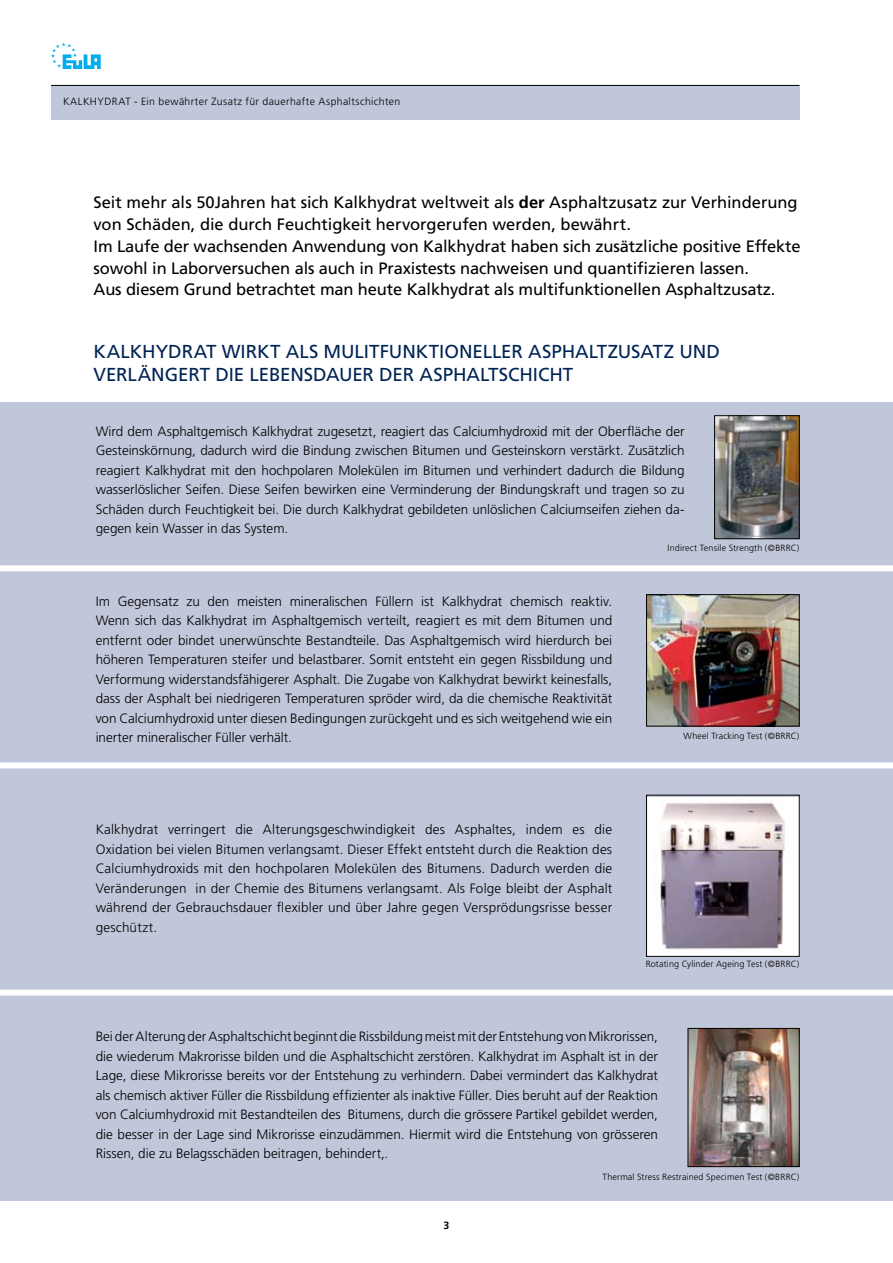
<style>
.page{position:relative;width:893px;height:1263px;background:#fff}
.page>*{position:absolute;margin:0;border:0;box-sizing:border-box;transform-origin:0 0}
.t1{font:18.75px "Frutiger";letter-spacing:.005em;color:#002454}
.t2{font:16.5px/21.8px "Frutiger";letter-spacing:-.01em;color:#000}
.t3{font:300 13.5px/19.5px "Frutiger";color:#000;text-align:justify}
.t4{font:300 10.5px "Frutiger";letter-spacing:.035em;color:#000}
.t5{font:300 9px "Frutiger";letter-spacing:.015em;color:#000}
.s1{font-weight:700}
</style>
<div class="page">
<div style="left:51px;top:85px;width:748px;height:34px;background:#c1c7da"></div>
<svg style="left:51px;top:43px;width:50px;height:26px"></svg>
<hr style="left:51px;top:85px;width:748px;height:1px;background:#000">
<div style="left:0;top:402px;width:893px;height:798px;background:#c1c7da"></div>
<img style="left:716px;top:417px;width:81px;height:120px">
<div style="left:714px;top:415px;width:85px;height:124px;border:1px solid #000"></div>
<img style="left:648px;top:596px;width:149px;height:128px">
<div style="left:646px;top:594px;width:153px;height:132px;border:1px solid #000"></div>
<img style="left:648px;top:798px;width:149px;height:156px">
<img style="left:690px;top:1030px;width:107px;height:135px">
<div style="left:688px;top:1028px;width:111px;height:139px;border:1px solid #000"></div>
<div style="left:0;top:565px;width:893px;height:6px;background:#fff"></div>
<div style="left:0;top:762px;width:893px;height:6px;background:#fff"></div>
<div style="left:0;top:989px;width:893px;height:6px;background:#fff"></div>
<p class="t4" style="left:63px;top:95px;width:339px">KALKHYDRAT - Ein bewährter Zusatz für dauerhafte Asphaltschichten</p>
<p class="t2" style="left:94px;top:192px;width:709px">Seit mehr als 50Jahren hat sich Kalkhydrat weltweit als <span class="s1">der</span> Asphaltzusatz zur Verhinderung von Schäden, die durch Feuchtigkeit hervorgerufen werden, bewährt.<br>Im Laufe der wachsenden Anwendung von Kalkhydrat haben sich zusätzliche positive Effekte sowohl in Laborversuchen als auch in Praxistests nachweisen und quantifizieren lassen.<br>Aus diesem Grund betrachtet man heute Kalkhydrat als multifunktionellen Asphaltzusatz.</p>
<h1 class="t1" style="left:94px;top:341px;width:26px">Kalkh</h1>
<h1 class="t1" style="left:156px;top:341px;width:26px">ydrat</h1>
<h1 class="t1" style="left:222px;top:341px;width:30px">wirkt</h1>
<h1 class="t1" style="left:286px;top:341px;width:12px">als</h1>
<h1 class="t1" style="left:324px;top:341px;width:12px">mulitfunkti</h1>
<h1 class="t1" style="left:444px;top:341px;width:26px">oneller</h1>
<h1 class="t1" style="left:528px;top:341px;width:26px">Asphalt</h1>
<h1 class="t1" style="left:608px;top:341px;width:23px">zusat</h1>
<h1 class="t1" style="left:664px;top:341px;width:30px">z und</h1>
<h1 class="t1" style="left:94px;top:363px;width:13px">verlängert</h1>
<h1 class="t1" style="left:215px;top:363px;width:10px">die</h1>
<h1 class="t1" style="left:250px;top:363px;width:22px">Lebensdauer</h1>
<h1 class="t1" style="left:379px;top:363px;width:12px">der</h1>
<h1 class="t1" style="left:419px;top:363px;width:26px">Asphaltschicht</h1>
<p class="t3" style="left:96px;top:421px;width:590px">Wird dem Asphaltgemisch Kalkhydrat zugesetzt, reagiert das Calciumhydroxid mit der Oberfläche der Gesteinskörnung, dadurch wird die Bindung zwischen Bitumen und Gesteinskorn verstärkt. Zusätzlich reagiert Kalkhydrat mit den hochpolaren Molekülen im Bitumen und verhindert dadurch die Bildung wasserlöslicher Seifen. Diese Seifen bewirken eine Verminderung der Bindungskraft und tragen so zu Schäden durch Feuchtigkeit bei. Die durch Kalkhydrat gebildeten unlöslichen Calciumseifen ziehen da&shy;gegen kein Wasser in das System.</p>
<p class="t5" style="left:667px;top:543px;width:133px">Indirect Tensile Strength (©BRRC)</p>
<p class="t3" style="left:96px;top:591px;width:518px">Im Gegensatz zu den meisten mineralischen Füllern ist Kalkhydrat chemisch reaktiv.<br>Wenn sich das Kalkhydrat im Asphaltgemisch verteilt, reagiert es mit dem Bitumen und entfernt oder bindet unerwünschte Bestandteile. Das Asphaltgemisch wird hierdurch bei höheren Temperaturen steifer und belastbarer. Somit entsteht ein gegen Rissbildung und Verformung widerstandsfähigerer Asphalt. Die Zugabe von Kalkhydrat bewirkt keinesfalls, dass der Asphalt bei niedrigeren Temperaturen spröder wird, da die chemische Reaktivität von Calciumhydroxid unter diesen Bedingungen zurückgeht und es sich weitgehend wie ein inerter mineralischer Füller verhält.</p>
<p class="t3" style="left:96px;top:820px;width:518px">Kalkhydrat verringert die Alterungsgeschwindigkeit des Asphaltes, indem es die Oxidation bei vielen Bitumen verlangsamt. Dieser Effekt entsteht durch die Reaktion des Calciumhydroxids mit den hochpolaren Molekülen des Bitumens. Dadurch werden die Veränderungen in der Chemie des Bitumens verlangsamt. Als Folge bleibt der Asphalt während der Gebrauchsdauer flexibler und über Jahre gegen Versprödungsrisse besser geschützt.</p>
<p class="t5" style="left:684px;top:730px;width:117px">Wheel Tracking Test (©BRRC)</p>
<p class="t5" style="left:646px;top:959px;width:155px">Rotating Cylinder Ageing Test (©BRRC)</p>
<p class="t3" style="left:96px;top:1027px;width:564px">Bei der Alterung der Asphaltschicht beginnt die Rissbildung meist mit der Entstehung von Mikrorissen, die wiederum Makrorisse bilden und die Asphaltschicht zerstören. Kalkhydrat im Asphalt ist in der Lage, diese Mikrorisse bereits vor der Entstehung zu verhindern. Dabei vermindert das Kalkhydrat als chemisch aktiver Füller die Rissbildung effizienter als inaktive Füller. Dies beruht auf der Reaktion von Calciumhydroxid mit Bestandteilen des Bitumens, durch die grössere Partikel gebildet werden, die besser in der Lage sind Mikrorisse einzudämmen. Hiermit wird die Entstehung von grösseren Rissen, die zu Belagsschäden beitragen, behindert,.</p>
<p class="t5" style="left:603px;top:1171px;width:198px">Thermal Stress Restrained Specimen Test (©BRRC)</p>
</div>
